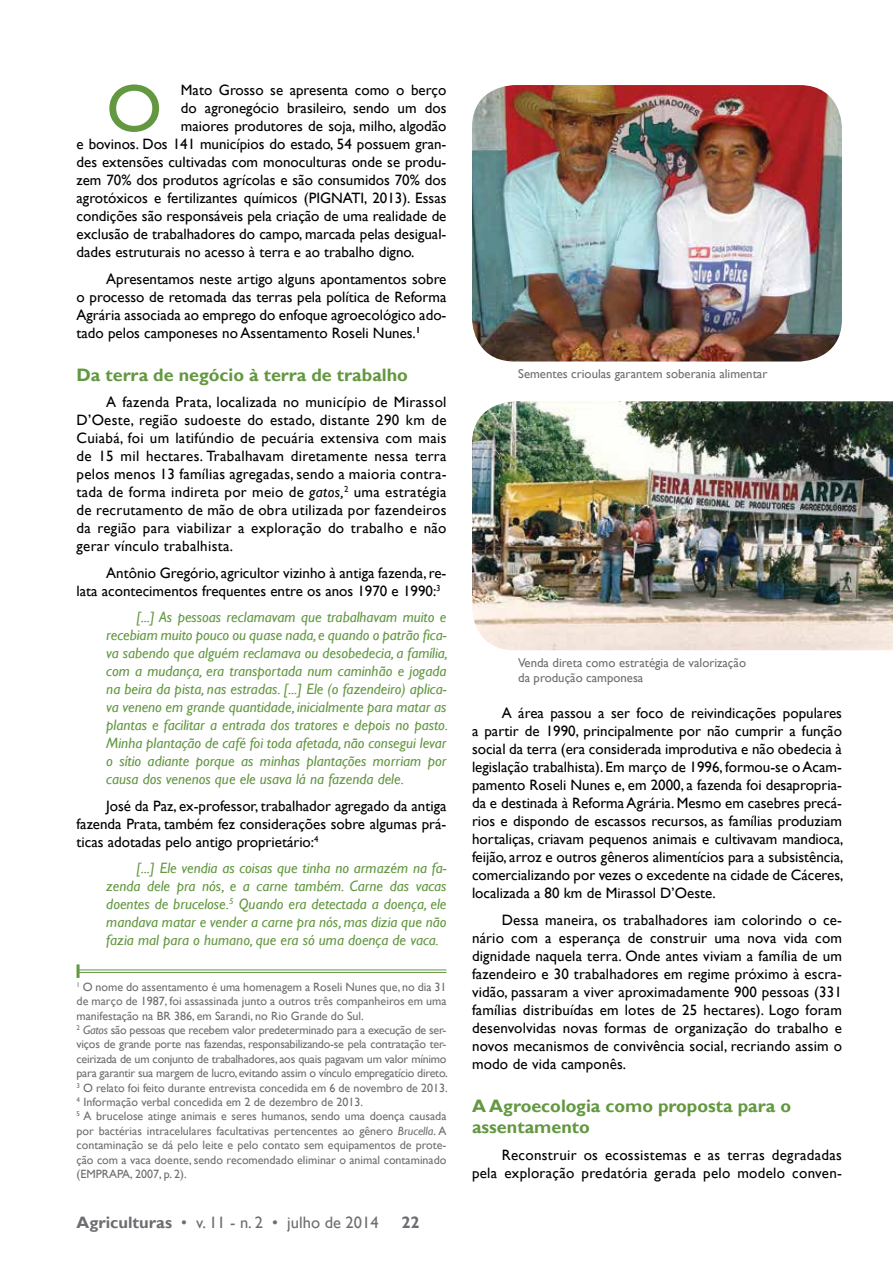
<style>
.page{position:relative;width:893px;height:1263px;background:#fff}
.page>*{position:absolute;margin:0;border:0;box-sizing:border-box;transform-origin:0 0}
.t1{font:67.8px "Gill Sans";color:#639841}
.t2{font:700 18px/21.6px "Gill Sans";color:#639841}
.t3{font:16.5px "Gill Sans";color:#6d6e71}
.t4{font:700 16.5px "Gill Sans";color:#6d6e71}
.t5{font:15px/18px "Gill Sans";color:#000;text-align:justify}
.t6{font:italic 15px/18px "Gill Sans";color:#639841;text-align:justify}
.t7{font:15px/18px "Gill Sans";letter-spacing:.02em;color:#000;text-align:right}
.t8{font:12.75px/15.3px "Gill Sans";color:#6d6e71}
.t9{font:12px/14.4px "Gill Sans";color:#6d6e71}
.s1{font-style:italic}
.s2{font-weight:700}
</style>
<div class="page">
<img style="left:472px;top:85px;width:370px;height:276px">
<img style="left:472px;top:401px;width:421px;height:249px">
<hr style="left:78px;top:970px;width:368px;height:1px;background:#639841">
<hr style="left:78px;top:972px;width:368px;height:1px;background:#639841">
<hr style="left:77px;top:964px;width:3px;height:14px;background:#639841">
<h1 class="t1" style="left:106px;top:69px;width:57px">O</h1>
<p class="t5" style="left:181px;top:82px;width:267px">Mato Grosso se apresenta como o berço</p>
<p class="t5" style="left:181px;top:100px;width:267px">do agronegócio brasileiro, sendo um dos</p>
<p class="t5" style="left:181px;top:118px;width:267px">maiores produtores de soja, milho, algodão</p>
<p class="t5" style="left:77px;top:136px;width:371px">e bovinos. Dos 141 municípios do estado, 54 possuem gran-</p>
<p class="t5" style="left:77px;top:154px;width:371px">des extensões cultivadas com monoculturas onde se produ-</p>
<p class="t5" style="left:77px;top:172px;width:371px">zem 70% dos produtos agrícolas e são consumidos 70% dos</p>
<p class="t5" style="left:77px;top:190px;width:371px">agrotóxicos e fertilizantes químicos (PIGNATI, 2013). Essas</p>
<p class="t5" style="left:77px;top:208px;width:371px">condições são responsáveis pela criação de uma realidade de</p>
<p class="t5" style="left:77px;top:226px;width:371px">exclusão de trabalhadores do campo, marcada pelas desigual-</p>
<p class="t5" style="left:77px;top:244px;width:340px">dades estruturais no acesso à terra e ao trabalho digno.</p>
<p class="t5" style="left:77px;top:270px;width:371px;text-indent:30px">Apresentamos neste artigo alguns apontamentos sobre o processo de retomada das terras pela política de Reforma Agrária associada ao emprego do enfoque agroecológico ado&shy;tado pelos camponeses no Assentamento Roseli Nunes.<sup>1</sup></p>
<p class="t2" style="left:77px;top:364px;width:333px">Da terra de negócio à terra de trabalho</p>
<p class="t5" style="left:77px;top:394px;width:371px;text-indent:30px">A fazenda Prata, localizada no município de Mirassol D’Oeste, região sudoeste do estado, distante 290 km de Cuiabá, foi um latifúndio de pecuária extensiva com mais de 15 mil hectares. Trabalhavam diretamente nessa terra pelos menos 13 famílias agregadas, sendo a maioria contra&shy;tada de forma indireta por meio de <span class="s1">gatos,</span><sup>2</sup> uma estratégia de recrutamento de mão de obra utilizada por fazendeiros da região para viabilizar a exploração do trabalho e não gerar vínculo trabalhista.</p>
<p class="t5" style="left:77px;top:564px;width:371px;text-indent:30px">Antônio Gregório, agricultor vizinho à antiga fazenda, re&shy;lata acontecimentos frequentes entre os anos 1970 e 1990:<sup>3</sup></p>
<p class="t6" style="left:106px;top:608px;width:343px;text-indent:30px">[...] As pessoas reclamavam que trabalhavam muito e recebiam muito pouco ou quase nada, e quando o patrão fica&shy;va sabendo que alguém reclamava ou desobedecia, a família, com a mudança, era transportada num caminhão e jogada na beira da pista, nas estradas. [...] Ele (o fazendeiro) aplica&shy;va veneno em grande quantidade, inicialmente para matar as plantas e facilitar a entrada dos tratores e depois no pasto.<br>Minha plantação de café foi toda afetada, não consegui levar o sítio adiante porque as minhas plantações morriam por causa dos venenos que ele usava lá na fazenda dele.</p>
<p class="t5" style="left:77px;top:797px;width:371px;text-indent:30px">José da Paz, ex-professor, trabalhador agregado da antiga fazenda Prata, também fez considerações sobre algumas prá&shy;ticas adotadas pelo antigo proprietário:<sup>4</sup></p>
<p class="t6" style="left:106px;top:859px;width:342px;text-indent:30px">[...] Ele vendia as coisas que tinha no armazém na fa&shy;zenda dele pra nós, e a carne também. Carne das vacas doentes de brucelose.<sup>5</sup> Quando era detectada a doença, ele mandava matar e vender a carne pra nós, mas dizia que não fazia mal para o humano, que era só uma doença de vaca.</p>
<p class="t9" style="left:77px;top:980px;width:373px"><sup>1</sup> O nome do assentamento é uma homenagem a Roseli Nunes que, no dia 31 de março de 1987, foi assassinada junto a outros três companheiros em uma manifestação na BR 386, em Sarandi, no Rio Grande do Sul.<br><sup>2</sup> <span class="s1">Gatos</span> são pessoas que recebem valor predeterminado para a execução de ser&shy;viços de grande porte nas fazendas, responsabilizando-se pela contratação ter&shy;ceirizada de um conjunto de trabalhadores, aos quais pagavam um valor mínimo para garantir sua margem de lucro, evitando assim o vínculo empregatício direto.<br><sup>3</sup> O relato foi feito durante entrevista concedida em 6 de novembro de 2013.<br><sup>4</sup> Informação verbal concedida em 2 de dezembro de 2013.<br><sup>5</sup> A brucelose atinge animais e seres humanos, sendo uma doença causada por bactérias intracelulares facultativas pertencentes ao gênero <span class="s1">Brucella</span>. A contaminação se dá pelo leite e pelo contato sem equipamentos de prote&shy;ção com a vaca doente, sendo recomendado eliminar o animal contaminado (EMPRAPA, 2007, p. 2).</p>
<p class="t3" style="left:77px;top:1212px;width:304px"><span class="s2">Agriculturas</span> • v. 11 - n. 2 • julho de 2014</p>
<p class="t4" style="left:402px;top:1212px;width:20px">22</p>
<p class="t8" style="left:518px;top:366px;width:251px">Sementes crioulas garantem soberania alimentar</p>
<p class="t8" style="left:518px;top:655px;width:229px">Venda direta como estratégia de valorização da produção camponesa</p>
<p class="t5" style="left:472px;top:705px;width:373px;text-indent:30px">A área passou a ser foco de reivindicações populares a partir de 1990, principalmente por não cumprir a função social da terra (era considerada improdutiva e não obedecia à legislação trabalhista). Em março de 1996, formou-se o Acam&shy;pamento Roseli Nunes e, em 2000, a fazenda foi desapropria&shy;da e destinada à Reforma Agrária. Mesmo em casebres precá&shy;rios e dispondo de escassos recursos, as famílias produziam hortaliças, criavam pequenos animais e cultivavam mandioca, feijão, arroz e outros gêneros alimentícios para a subsistência, comercializando por vezes o excedente na cidade de Cáceres, localizada a 80 km de Mirassol D’Oeste.</p>
<p class="t5" style="left:472px;top:911px;width:371px;text-indent:30px">Dessa maneira, os trabalhadores iam colorindo o ce&shy;nário com a esperança de construir uma nova vida com dignidade naquela terra. Onde antes viviam a família de um fazendeiro e 30 trabalhadores em regime próximo à escra&shy;vidão, passaram a viver aproximadamente 900 pessoas (331 famílias distribuídas em lotes de 25 hectares). Logo foram desenvolvidas novas formas de organização do trabalho e novos mecanismos de convivência social, recriando assim o modo de vida camponês.</p>
<p class="t2" style="left:472px;top:1095px;width:321px">A Agroecologia como proposta para o assentamento</p>
<p class="t7" style="left:472px;top:1146px;width:371px">Reconstruir os ecossistemas e as terras degradadas<br>pela exploração predatória gerada pelo modelo conven-</p>
</div>
